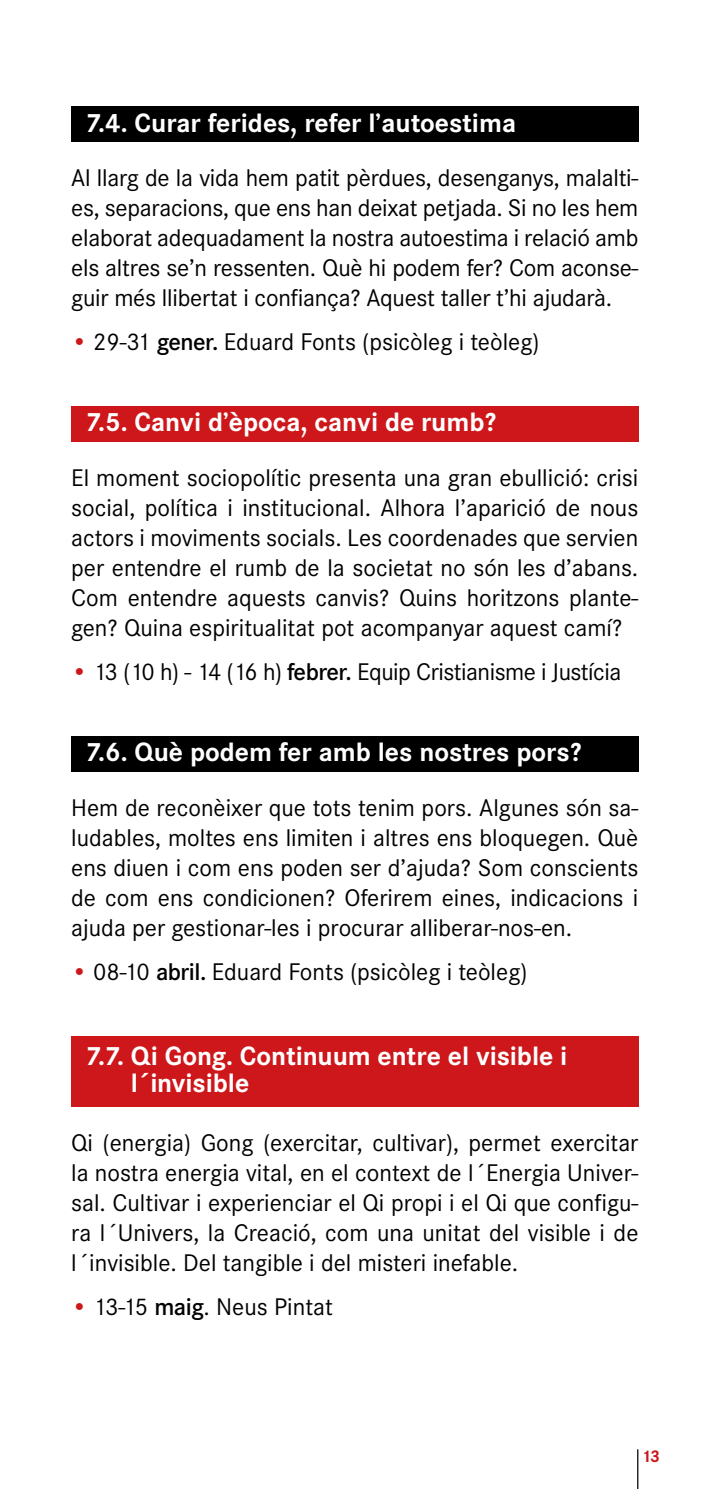
<style>
.page{position:relative;width:709px;height:1489px;background:#fff}
.page>*{position:absolute;margin:0;border:0;box-sizing:border-box;transform-origin:0 0}
.t1{font:700 27.5px/27.5px "Corporate S";color:#fff}
.t2{font:25px/30px "Corporate S";color:#000;text-align:justify}
.t3{font:25px "Corporate S";letter-spacing:-.02em;color:#000}
.t4{font:700 17.5px "Corporate S";color:#cd171a}
.s1{font-weight:600;color:#cd171a}
.s2{font-weight:600}
</style>
<div class="page">
<hr style="left:637px;top:1449px;width:1px;height:39px;background:#000">
<div style="left:71px;top:106px;width:567px;height:36px;background:#000"></div>
<div style="left:71px;top:406px;width:567px;height:35px;background:#cd171a"></div>
<div style="left:71px;top:736px;width:567px;height:35px;background:#000"></div>
<div style="left:71px;top:1035px;width:567px;height:71px;background:#cd171a"></div>
<p class="t1" style="left:85px;top:109px;width:432px">7.4. Curar ferides, refer l’autoestima</p>
<p class="t2" style="left:71px;top:163px;width:568px">Al llarg de la vida hem patit pèrdues, desenganys, malalti&shy;es, separacions, que ens han deixat petjada. Si no les hem elaborat adequadament la nostra autoestima i relació amb els altres se’n ressenten. Què hi podem fer? Com aconse&shy;guir més llibertat i confiança? Aquest taller t’hi ajudarà.</p>
<p class="t2" style="left:71px;top:327px;width:470px"><span class="s1">•</span> 29-31 <span class="s2">gener.</span> Eduard Fonts (psicòleg i teòleg)</p>
<p class="t1" style="left:85px;top:409px;width:412px">7.5. Canvi d’època, canvi de rumb?</p>
<p class="t2" style="left:71px;top:463px;width:568px">El moment sociopolític presenta una gran ebullició: crisi social, política i institucional. Alhora l’aparició de nous actors i moviments socials. Les coordenades que servien per entendre el rumb de la societat no són les d’abans.<br>Com entendre aquests canvis? Quins horitzons plante&shy;gen? Quina espiritualitat pot acompanyar aquest camí?</p>
<p class="t3" style="left:71px;top:658px;width:551px"><span class="s1">•</span> 13 (10 h) - 14 (16 h) <span class="s2">febrer.</span> Equip Cristianisme i Justícia</p>
<p class="t1" style="left:85px;top:738px;width:497px">7.6. Què podem fer amb les nostres pors?</p>
<p class="t2" style="left:71px;top:792px;width:569px">Hem de reconèixer que tots tenim pors. Algunes són sa&shy;ludables, moltes ens limiten i altres ens bloquegen. Què ens diuen i com ens poden ser d’ajuda? Som conscients de com ens condicionen? Oferirem eines, indicacions i ajuda per gestionar-les i procurar alliberar-nos-en.</p>
<p class="t2" style="left:71px;top:956px;width:458px"><span class="s1">•</span> 08-10 <span class="s2">abril.</span> Eduard Fonts (psicòleg i teòleg)</p>
<p class="t1" style="left:131px;top:1042px;width:438px;text-indent:-45px">7.7. Qi Gong. Continuum entre el visible i l´invisible</p>
<p class="t2" style="left:71px;top:1127px;width:569px">Qi (energia) Gong (exercitar, cultivar), permet exercitar la nostra energia vital, en el context de l´Energia Univer&shy;sal. Cultivar i experienciar el Qi propi i el Qi que configu&shy;ra l´Univers, la Creació, com una unitat del visible i de l´invisible. Del tangible i del misteri inefable.</p>
<p class="t2" style="left:71px;top:1291px;width:263px"><span class="s1">•</span> 13-15 <span class="s2">maig</span>. Neus Pintat</p>
<p class="t4" style="left:641px;top:1445px;width:20px">13</p>
</div>
